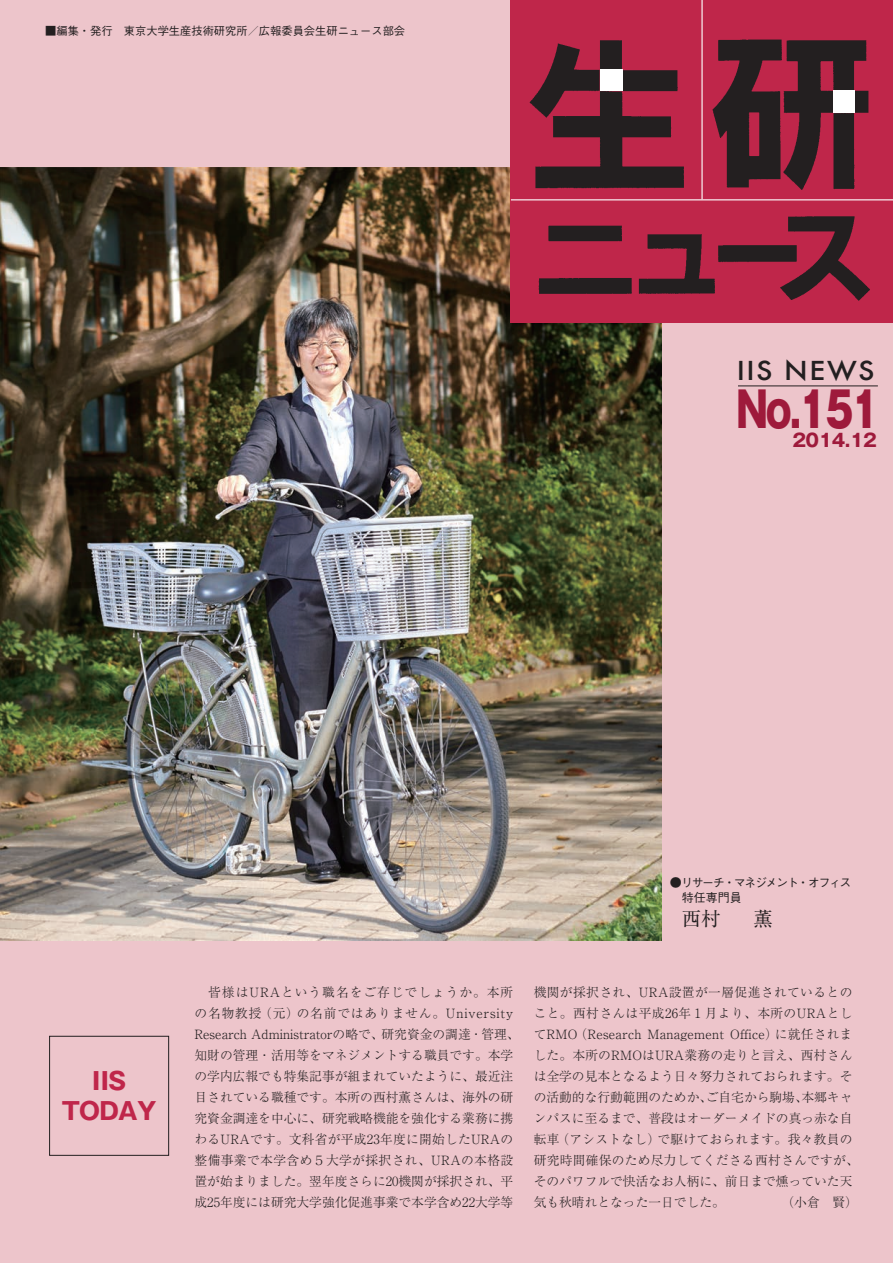
<style>
.page{position:relative;width:893px;height:1263px;background:#edc5cb}
.page>*{position:absolute;margin:0;border:0;box-sizing:border-box;transform-origin:0 0}
.t1{font:800 48px "Gothic MB101 Pr 6 N";color:#9e1a3b;scale:.77 1}
.t2{font:500 25.5px "Futura";letter-spacing:.05em;color:#231f20;scale:1.1 1}
.t3{font:700 24px/30.8px "Gothic MB101 Pro";letter-spacing:-.03em;color:#bf264a;text-align:center}
.t4{font:19.5px "Ryumin Pro";color:#231f20}
.t5{font:700 18px "Gothic MB101 Pro";letter-spacing:-.03em;color:#9e1a3b}
.t6{font:300 12.75px/21px "Ryumin Pro";color:#231f20}
.t7{font:500 12px/15px "Gothic BBB Pro";letter-spacing:-.12em;color:#231f20}
.t8{font:500 11.25px "Gothic BBB Pro";color:#231f20}
</style>
<div class="page">
<img style="left:0;top:168px;width:662px;height:772px">
<div style="left:49px;top:1036px;width:120px;height:119px;border:1px solid #231f20"></div>
<div style="left:511px;top:0;width:382px;height:323px;background:#bf264a"></div>
<hr style="left:511px;top:199px;width:382px;height:1px;background:#fff">
<hr style="left:701px;top:0;width:2px;height:199px;background:#fff">
<img style="left:525px;top:19px;width:355px;height:282px">
<div style="left:600px;top:69px;width:23px;height:22px;background:#fff"></div>
<div style="left:833px;top:90px;width:21px;height:23px;background:#fff"></div>
<hr style="left:738px;top:386px;width:140px;height:1px;background:#231f20">
<p class="t8" style="left:45px;top:22px;width:362px">■編集・発行　東京大学生産技術研究所／広報委員会生研ニュース部会</p>
<h2 class="t2" style="left:737px;top:353px;width:127px">IIS NEWS</h2>
<h1 class="t1" style="left:736px;top:370px;width:188px">No.151</h1>
<h3 class="t5" style="left:792px;top:425px;width:86px">2014.12</h3>
<p class="t7" style="left:670px;top:874px;width:183px">●リサーチ・マネジメント・オフィス　特任専門員</p>
<h3 class="t4" style="left:682px;top:903px;width:92px">西村 　薫</h3>
<h3 class="t3" style="left:62px;top:1062px;width:96px">IIS<br>TODAY</h3>
<p class="t6" style="left:195px;top:980px;width:327px">　皆様はURAという職名をご存じでしょうか。本所の名物教授（元）の名前ではありません。University<br>Research Administratorの略で、研究資金の調達・管理、知財の管理・活用等をマネジメントする職員です。本学の学内広報でも特集記事が組まれていたように、最近注目されている職種です。本所の西村薫さんは、海外の研究資金調達を中心に、研究戦略機能を強化する業務に携わるURAです。文科省が平成23年度に開始したURAの整備事業で本学含め５大学が採択され、URAの本格設置が始まりました。翌年度さらに20機関が採択され、平成25年度には研究大学強化促進事業で本学含め22大学等</p>
<p class="t6" style="left:534px;top:980px;width:327px">機関が採択され、URA設置が一層促進されているとのこと。西村さんは平成26年１月より、本所のURAとしてRMO（Research Management Office）に就任されました。本所のRMOはURA業務の走りと言え、西村さんは全学の見本となるよう日々努力されておられます。その活動的な行動範囲のためか、ご自宅から駒場、本郷キャンパスに至るまで、普段はオーダーメイドの真っ赤な自転車（アシストなし）で駆けておられます。我々教員の研究時間確保のため尽力してくださる西村さんですが、そのパワフルで快活なお人柄に、前日まで燻っていた天気も秋晴れとなった一日でした。</p>
<p class="t6" style="left:781px;top:1190px;width:78px">（小倉　賢）</p>
</div>
